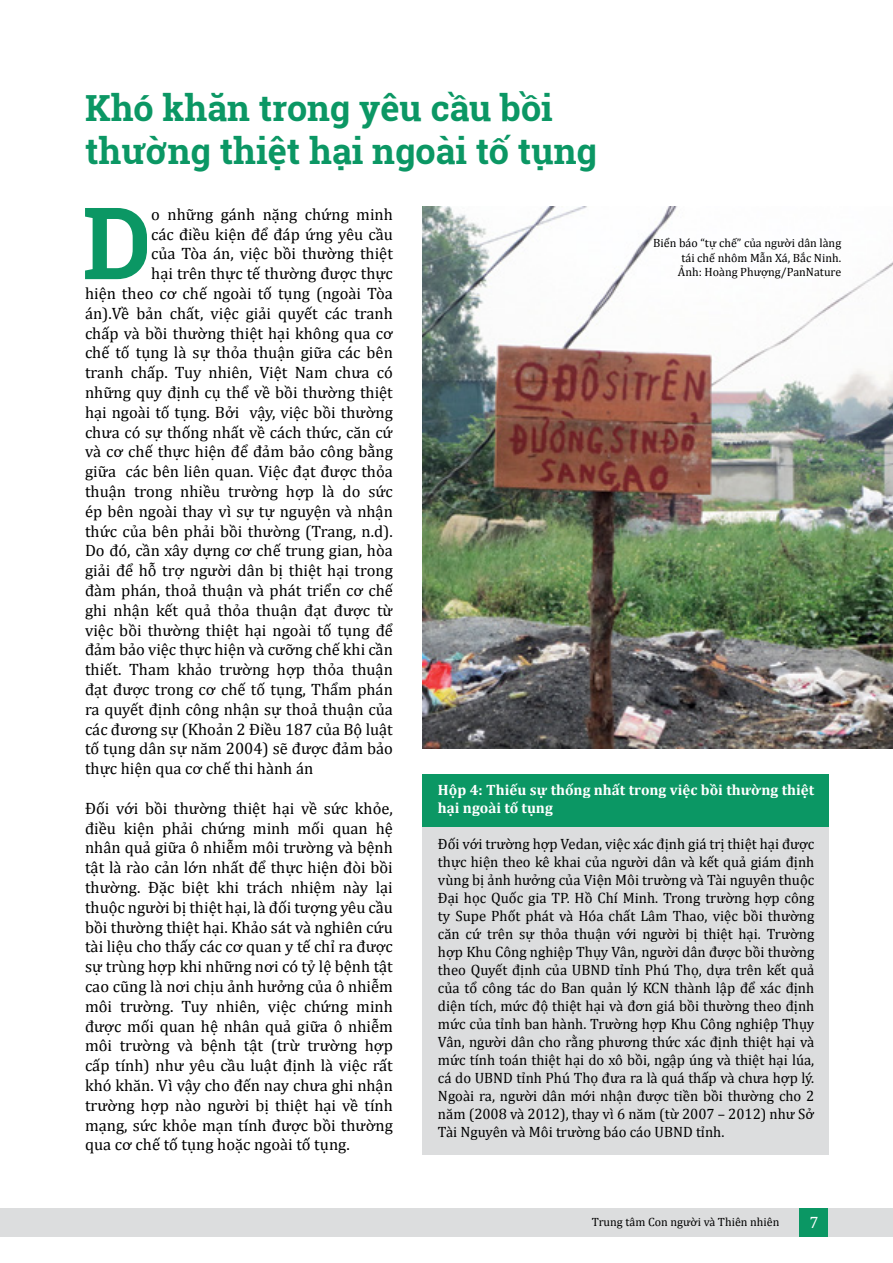
<style>
.page{position:relative;width:893px;height:1263px;background:#fff}
.page>*{position:absolute;margin:0;border:0;box-sizing:border-box;transform-origin:0 0}
.t1{font:700 100.05px "Roboto Slab";color:#0b9764}
.t2{font:700 36px/43.2px "Roboto Slab";color:#0b9764}
.t3{font:16.5px/19.8px "Cambria";color:#000;text-align:justify}
.t4{font:16.5px "Cambria";color:#fff}
.t5{font:15px/18px "Cambria";color:#000;text-align:justify}
.t6{font:700 15px/18px "Cambria";color:#fff}
.t7{font:12px/14.4px "Cambria";color:#000;text-align:justify}
</style>
<div class="page">
<div style="left:422px;top:774px;width:407px;height:53px;background:#0b9764"></div>
<div style="left:422px;top:827px;width:407px;height:328px;background:#dcddde"></div>
<img style="left:422px;top:207px;width:471px;height:541px">
<div style="left:0;top:1208px;width:893px;height:29px;background:#dcddde"></div>
<div style="left:799px;top:1208px;width:29px;height:29px;background:#0b9764"></div>
<h2 class="t2" style="left:85px;top:86px;width:513px">Khó khăn trong yêu cầu bồi thường thiệt hại ngoài tố tụng</h2>
<h1 class="t1" style="left:82px;top:174px;width:70px">D</h1>
<p class="t3" style="left:151px;top:204px;width:243px">o những gánh nặng chứng minh</p>
<p class="t3" style="left:151px;top:224px;width:243px">các điều kiện để đáp ứng yêu cầu</p>
<p class="t3" style="left:151px;top:244px;width:243px">của Tòa án, việc bồi thường thiệt</p>
<p class="t3" style="left:151px;top:264px;width:243px">hại trên thực tế thường được thực</p>
<p class="t3" style="left:85px;top:283px;width:309px">hiện theo cơ chế ngoài tố tụng (ngoài Tòa</p>
<p class="t3" style="left:85px;top:303px;width:309px">án).Về bản chất, việc giải quyết các tranh</p>
<p class="t3" style="left:85px;top:323px;width:309px">chấp và bồi thường thiệt hại không qua cơ</p>
<p class="t3" style="left:85px;top:343px;width:309px">chế tố tụng là sự thỏa thuận giữa các bên</p>
<p class="t3" style="left:85px;top:363px;width:309px">tranh chấp. Tuy nhiên, Việt Nam chưa có</p>
<p class="t3" style="left:85px;top:382px;width:309px">những quy định cụ thể về bồi thường thiệt</p>
<p class="t3" style="left:85px;top:402px;width:309px">hại ngoài tố tụng. Bởi vậy, việc bồi thường</p>
<p class="t3" style="left:85px;top:422px;width:309px">chưa có sự thống nhất về cách thức, căn cứ</p>
<p class="t3" style="left:85px;top:442px;width:309px">và cơ chế thực hiện để đảm bảo công bằng</p>
<p class="t3" style="left:85px;top:462px;width:309px">giữa các bên liên quan. Việc đạt được thỏa</p>
<p class="t3" style="left:85px;top:481px;width:309px">thuận trong nhiều trường hợp là do sức</p>
<p class="t3" style="left:85px;top:501px;width:309px">ép bên ngoài thay vì sự tự nguyện và nhận</p>
<p class="t3" style="left:85px;top:521px;width:309px">thức của bên phải bồi thường (Trang, n.d).</p>
<p class="t3" style="left:85px;top:541px;width:309px">Do đó, cần xây dựng cơ chế trung gian, hòa</p>
<p class="t3" style="left:85px;top:561px;width:309px">giải để hỗ trợ người dân bị thiệt hại trong</p>
<p class="t3" style="left:85px;top:580px;width:309px">đàm phán, thoả thuận và phát triển cơ chế</p>
<p class="t3" style="left:85px;top:600px;width:309px">ghi nhận kết quả thỏa thuận đạt được từ</p>
<p class="t3" style="left:85px;top:620px;width:309px">việc bồi thường thiệt hại ngoài tố tụng để</p>
<p class="t3" style="left:85px;top:640px;width:309px">đảm bảo việc thực hiện và cưỡng chế khi cần</p>
<p class="t3" style="left:85px;top:660px;width:309px">thiết. Tham khảo trường hợp thỏa thuận</p>
<p class="t3" style="left:85px;top:679px;width:309px">đạt được trong cơ chế tố tụng, Thẩm phán</p>
<p class="t3" style="left:85px;top:699px;width:309px">ra quyết định công nhận sự thoả thuận của</p>
<p class="t3" style="left:85px;top:719px;width:309px">các đương sự (Khoản 2 Điều 187 của Bộ luật</p>
<p class="t3" style="left:85px;top:739px;width:309px">tố tụng dân sự năm 2004) sẽ được đảm bảo</p>
<p class="t3" style="left:85px;top:759px;width:230px">thực hiện qua cơ chế thi hành án</p>
<p class="t3" style="left:85px;top:798px;width:309px">Đối với bồi thường thiệt hại về sức khỏe, điều kiện phải chứng minh mối quan hệ nhân quả giữa ô nhiễm môi trường và bệnh tật là rào cản lớn nhất để thực hiện đòi bồi thường. Đặc biệt khi trách nhiệm này lại thuộc người bị thiệt hại, là đối tượng yêu cầu bồi thường thiệt hại. Khảo sát và nghiên cứu tài liệu cho thấy các cơ quan y tế chỉ ra được sự trùng hợp khi những nơi có tỷ lệ bệnh tật cao cũng là nơi chịu ảnh hưởng của ô nhiễm môi trường. Tuy nhiên, việc chứng minh được mối quan hệ nhân quả giữa ô nhiễm môi trường và bệnh tật (trừ trường hợp cấp tính) như yêu cầu luật định là việc rất khó khăn. Vì vậy cho đến nay chưa ghi nhận trường hợp nào người bị thiệt hại về tính mạng, sức khỏe mạn tính được bồi thường qua cơ chế tố tụng hoặc ngoài tố tụng.</p>
<p class="t7" style="left:678px;top:236px;width:165px;text-indent:-25px">Biển báo “tự chế” của người dân làng tái chế nhôm Mẫn Xá, Bắc Ninh.<br>Ảnh: Hoàng Phượng/PanNature</p>
<p class="t6" style="left:438px;top:780px;width:378px">Hộp 4: Thiếu sự thống nhất trong việc bồi thường thiệt hại ngoài tố tụng</p>
<p class="t5" style="left:438px;top:835px;width:378px">Đối với trường hợp Vedan, việc xác định giá trị thiệt hại được thực hiện theo kê khai của người dân và kết quả giám định vùng bị ảnh hưởng của Viện Môi trường và Tài nguyên thuộc Đại học Quốc gia TP. Hồ Chí Minh. Trong trường hợp công ty Supe Phốt phát và Hóa chất Lâm Thao, việc bồi thường căn cứ trên sự thỏa thuận với người bị thiệt hại. Trường hợp Khu Công nghiệp Thụy Vân, người dân được bồi thường theo Quyết định của UBND tỉnh Phú Thọ, dựa trên kết quả của tổ công tác do Ban quản lý KCN thành lập để xác định diện tích, mức độ thiệt hại và đơn giá bồi thường theo định mức của tỉnh ban hành. Trường hợp Khu Công nghiệp Thụy Vân, người dân cho rằng phương thức xác định thiệt hại và mức tính toán thiệt hại do xô bồi, ngập úng và thiệt hại lúa, cá do UBND tỉnh Phú Thọ đưa ra là quá thấp và chưa hợp lý.<br>Ngoài ra, người dân mới nhận được tiền bồi thường cho 2 năm (2008 và 2012), thay vì 6 năm (từ 2007 – 2012) như Sở Tài Nguyên và Môi trường báo cáo UBND tỉnh.</p>
<p class="t7" style="left:592px;top:1215px;width:189px">Trung tâm Con người và Thiên nhiên</p>
<p class="t4" style="left:809px;top:1213px;width:11px">7</p>
</div>
